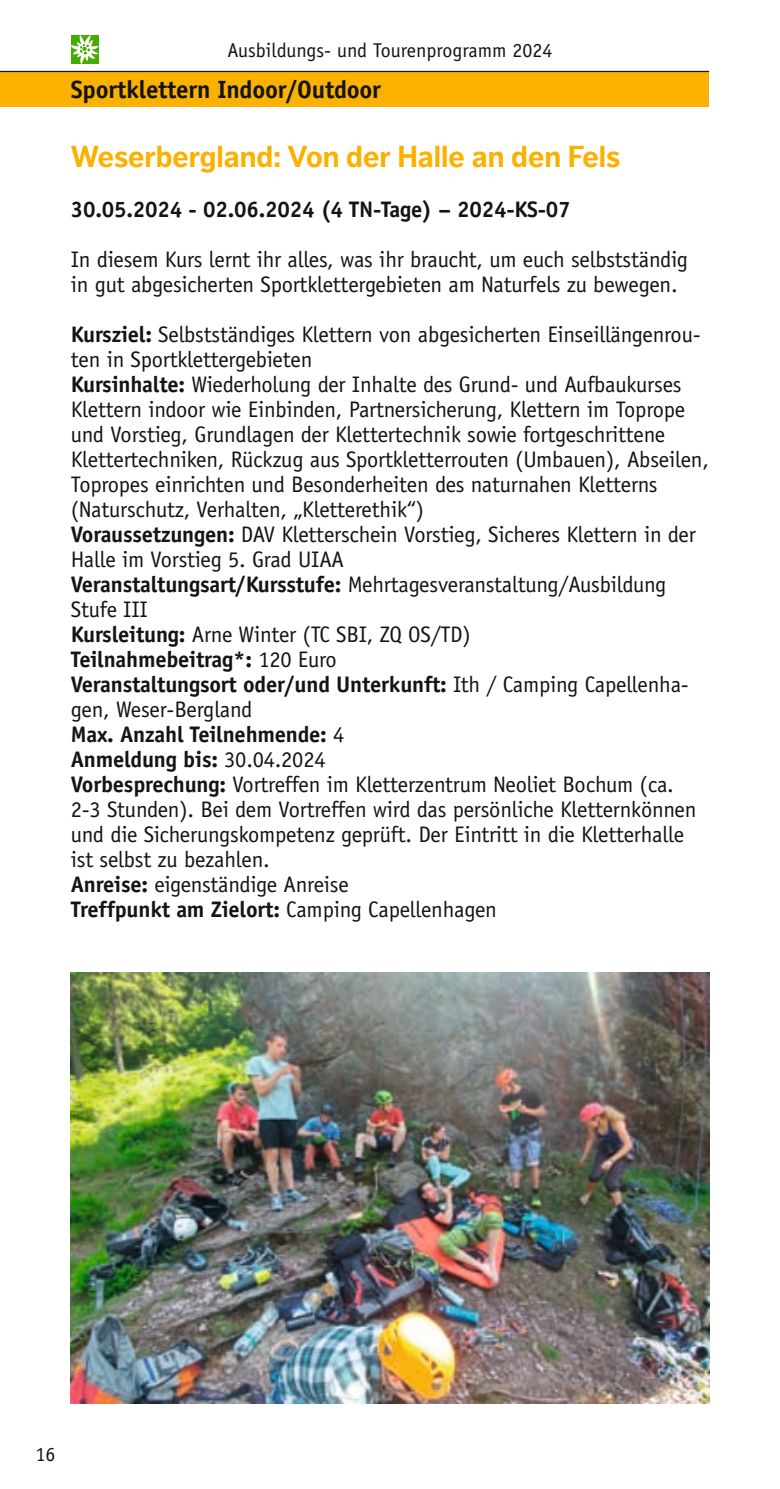
<style>
.page{position:relative;width:780px;height:1489px;background:#fff}
.page>*{position:absolute;margin:0;border:0;box-sizing:border-box;transform-origin:0 0}
.t1{font:700 30px "Dagny Pro";color:#fab100}
.t2{font:700 25px "Officina Sans";letter-spacing:-.01em;color:#131413}
.t3{font:22.5px/25px "Officina Sans";letter-spacing:-.01em;color:#131413}
.t4{font:700 22.5px "Officina Sans";letter-spacing:-.01em;color:#131413}
.t5{font:20px "Officina Sans";color:#131413}
.s1{font-weight:700}
</style>
<div class="page">
<div style="left:0;top:71px;width:709px;height:35px;background:#fab100"></div>
<hr style="left:0;top:71px;width:709px;height:1px;background:#131413">
<svg style="left:71px;top:35px;width:27px;height:29px"></svg>
<img style="left:71px;top:972px;width:638px;height:431px">
<p class="t5" style="left:227px;top:38px;width:326px">Ausbildungs- und Tourenprogramm 2024</p>
<p class="t2" style="left:71px;top:73px;width:311px">Sportklettern Indoor/Outdoor</p>
<h1 class="t1" style="left:71px;top:139px;width:551px">Weserbergland: Von der Halle an den Fels</h1>
<p class="t4" style="left:71px;top:195px;width:501px">30.05.2024 - 02.06.2024 (4 TN-Tage) – 2024-KS-07</p>
<p class="t3" style="left:71px;top:247px;width:618px">In diesem Kurs lernt ihr alles, was ihr braucht, um euch selbstständig in gut abgesicherten Sportklettergebieten am Naturfels zu bewegen.</p>
<p class="t3" style="left:71px;top:322px;width:639px"><span class="s1">Kursziel:</span> Selbstständiges Klettern von abgesicherten Einseillängenrou&shy;ten in Sportklettergebieten<br><span class="s1">Kursinhalte:</span> Wiederholung der Inhalte des Grund- und Aufbaukurses Klettern indoor wie Einbinden, Partnersicherung, Klettern im Toprope und Vorstieg, Grundlagen der Klettertechnik sowie fortgeschrittene Klettertechniken, Rückzug aus Sportkletterrouten (Umbauen), Abseilen, Topropes einrichten und Besonderheiten des naturnahen Kletterns (Naturschutz, Verhalten, „Kletterethik“)<br><span class="s1">Voraussetzungen:</span> DAV Kletterschein Vorstieg, Sicheres Klettern in der Halle im Vorstieg 5. Grad UIAA<br><span class="s1">Veranstaltungsart/Kursstufe:</span> Mehrtagesveranstaltung/Ausbildung Stufe III<br><span class="s1">Kursleitung:</span> Arne Winter (TC SBI, ZQ OS/TD)<br><span class="s1">Teilnahmebeitrag*:</span> 120 Euro<br><span class="s1">Veranstaltungsort oder/und Unterkunft:</span> Ith / Camping Capellenha&shy;gen, Weser-Bergland<br><span class="s1">Max. Anzahl Teilnehmende:</span> 4<br><span class="s1">Anmeldung bis:</span> 30.04. 2024<br><span class="s1">Vorbesprechung:</span> Vortreffen im Kletterzentrum Neoliet Bochum (ca.<br>2-3 Stunden). Bei dem Vortreffen wird das persönliche Kletternkönnen und die Sicherungskompetenz geprüft. Der Eintritt in die Kletterhalle ist selbst zu bezahlen.<br><span class="s1">Anreise:</span> eigenständige Anreise<br><span class="s1">Treffpunkt am Zielort:</span> Camping Capellenhagen</p>
<p class="t5" style="left:35px;top:1442px;width:21px">16</p>
</div>
